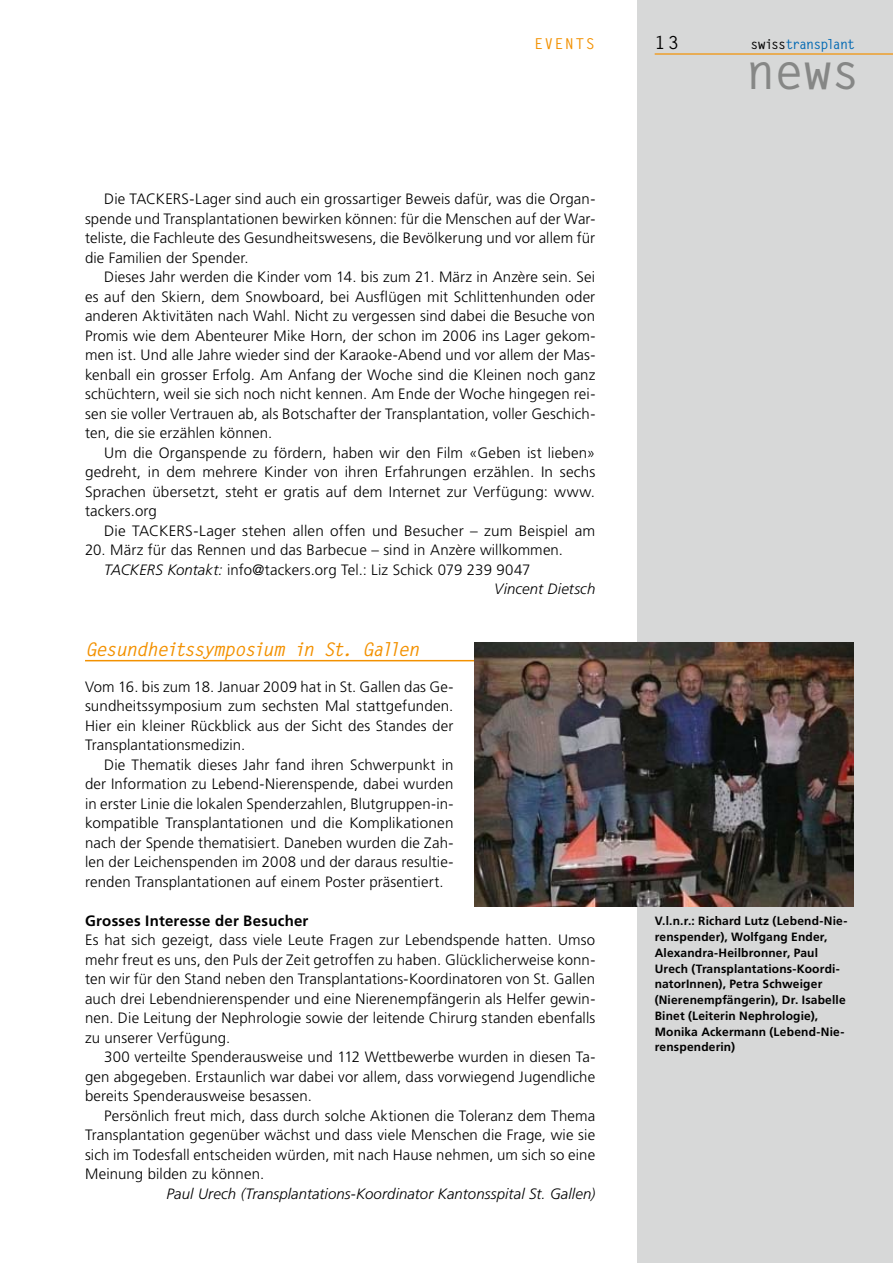
<style>
.page{position:relative;width:893px;height:1263px;background:#fff}
.page>*{position:absolute;margin:0;border:0;box-sizing:border-box;transform-origin:0 0}
.t1{font:700 49.5px "Letter Gothic Std";color:#868786}
.t2{font:italic 700 18.75px "Letter Gothic Std";letter-spacing:-.07em;color:#f39100}
.t3{font:700 18px "Letter Gothic Std";color:#000}
.t4{font:300 15px/19.5px "Frutiger";letter-spacing:.01em;color:#000;text-align:justify}
.t5{font:italic 300 15px "Frutiger";letter-spacing:.005em;color:#000}
.t6{font:700 15px "Frutiger";letter-spacing:.015em;color:#000}
.t7{font:700 15px "Letter Gothic Std";letter-spacing:.09em;color:#f39100}
.t8{font:700 13.5px "Letter Gothic Std";letter-spacing:-.08em;color:#0068b3}
.t9{font:700 12px/15.8px "Frutiger";letter-spacing:.015em;color:#000}
.s1{font-style:italic}
.s2{color:#000}
</style>
<div class="page">
<div style="left:638px;top:0;width:255px;height:1263px;background:#d7d8d8"></div>
<hr style="left:655px;top:53px;width:238px;height:2px;background:#f39100">
<hr style="left:85px;top:660px;width:411px;height:1px;background:#f39100">
<img style="left:475px;top:643px;width:379px;height:263px">
<p class="t7" style="left:534px;top:34px;width:62px">EVENTS</p>
<p class="t4" style="left:85px;top:189px;width:512px;text-indent:19px">Die TACKERS-Lager sind auch ein grossartiger Beweis dafür, was die Organ&shy;spende und Transplantationen bewirken können: für die Menschen auf der War&shy;teliste, die Fachleute des Gesundheitswesens, die Bevölkerung und vor allem für die Familien der Spender.</p>
<p class="t4" style="left:85px;top:267px;width:512px;text-indent:19px">Dieses Jahr werden die Kinder vom 14. bis zum 21. März in Anzère sein. Sei es auf den Skiern, dem Snowboard, bei Ausflügen mit Schlittenhunden oder anderen Aktivitäten nach Wahl. Nicht zu vergessen sind dabei die Besuche von Promis wie dem Abenteurer Mike Horn, der schon im 2006 ins Lager gekom&shy;men ist. Und alle Jahre wieder sind der Karaoke-Abend und vor allem der Mas&shy;kenball ein grosser Erfolg. Am Anfang der Woche sind die Kleinen noch ganz schüchtern, weil sie sich noch nicht kennen. Am Ende der Woche hingegen rei&shy;sen sie voller Vertrauen ab, als Botschafter der Transplantation, voller Geschich&shy;ten, die sie erzählen können.</p>
<p class="t4" style="left:85px;top:443px;width:512px;text-indent:19px">Um die Organspende zu fördern, haben wir den Film «Geben ist lieben» gedreht, in dem mehrere Kinder von ihren Erfahrungen erzählen. In sechs Sprachen übersetzt, steht er gratis auf dem Internet zur Verfügung: www. tackers.org</p>
<p class="t4" style="left:104px;top:521px;width:493px">Die TACKERS-Lager stehen allen offen und Besucher – zum Beispiel am</p>
<p class="t4" style="left:85px;top:540px;width:480px">20. März für das Rennen und das Barbecue – sind in Anzère willkommen.</p>
<p class="t4" style="left:104px;top:560px;width:428px"><span class="s1">TACKERS Kontakt:</span> info@tackers.org Tel.: Liz Schick 079 239 9047</p>
<p class="t5" style="left:494px;top:580px;width:103px">Vincent Dietsch</p>
<p class="t2" style="left:85px;top:637px;width:336px">Gesundheitssymposium in St. Gallen</p>
<p class="t4" style="left:85px;top:677px;width:370px">Vom 16. bis zum 18. Januar 2009 hat in St. Gallen das Ge&shy;sundheitssymposium zum sechsten Mal stattgefunden.<br>Hier ein kleiner Rückblick aus der Sicht des Standes der Transplantationsmedizin.</p>
<p class="t4" style="left:85px;top:755px;width:370px;text-indent:19px">Die Thematik dieses Jahr fand ihren Schwerpunkt in der Information zu Lebend-Nierenspende, dabei wurden in erster Linie die lokalen Spenderzahlen, Blutgruppen-in&shy;kompatible Transplantationen und die Komplikationen nach der Spende thematisiert. Daneben wurden die Zah&shy;len der Leichenspenden im 2008 und der daraus resultie&shy;renden Transplantationen auf einem Poster präsentiert.</p>
<p class="t6" style="left:85px;top:912px;width:225px">Grosses Interesse der Besucher</p>
<p class="t4" style="left:85px;top:930px;width:512px">Es hat sich gezeigt, dass viele Leute Fragen zur Lebendspende hatten. Umso mehr freut es uns, den Puls der Zeit getroffen zu haben. Glücklicherweise konn&shy;ten wir für den Stand neben den Transplantations-Koordinatoren von St. Gallen auch drei Lebendnierenspender und eine Nierenempfängerin als Helfer gewin&shy;nen. Die Leitung der Nephrologie sowie der leitende Chirurg standen ebenfalls zu unserer Verfügung.</p>
<p class="t4" style="left:85px;top:1047px;width:512px;text-indent:19px">300 verteilte Spenderausweise und 112 Wettbewerbe wurden in diesen Ta&shy;gen abgegeben. Erstaunlich war dabei vor allem, dass vorwiegend Jugendliche bereits Spenderausweise besassen.</p>
<p class="t4" style="left:85px;top:1106px;width:512px;text-indent:19px">Persönlich freut mich, dass durch solche Aktionen die Toleranz dem Thema Transplantation gegenüber wächst und dass viele Menschen die Frage, wie sie sich im Todesfall entscheiden würden, mit nach Hause nehmen, um sich so eine Meinung bilden zu können.</p>
<p class="t5" style="left:167px;top:1185px;width:430px">Paul Urech (Transplantations-Koordinator Kantonsspital St. Gallen)</p>
<p class="t3" style="left:655px;top:31px;width:26px">13</p>
<p class="t8" style="left:750px;top:36px;width:106px"><span class="s2">swiss</span>transplant</p>
<h1 class="t1" style="left:746px;top:41px;width:116px">news</h1>
<p class="t9" style="left:655px;top:913px;width:194px">V.l.n.r.: Richard Lutz (Lebend-Nie&shy;renspender), Wolfgang Ender,<br>Alexandra-Heilbronner, Paul<br>Urech (Transplantations-Koordi&shy;natorInnen), Petra Schweiger (Nierenempfängerin), Dr. Isabelle<br>Binet (Leiterin Nephrologie),<br>Monika Ackermann (Lebend-Nie&shy;renspenderin)</p>
</div>
